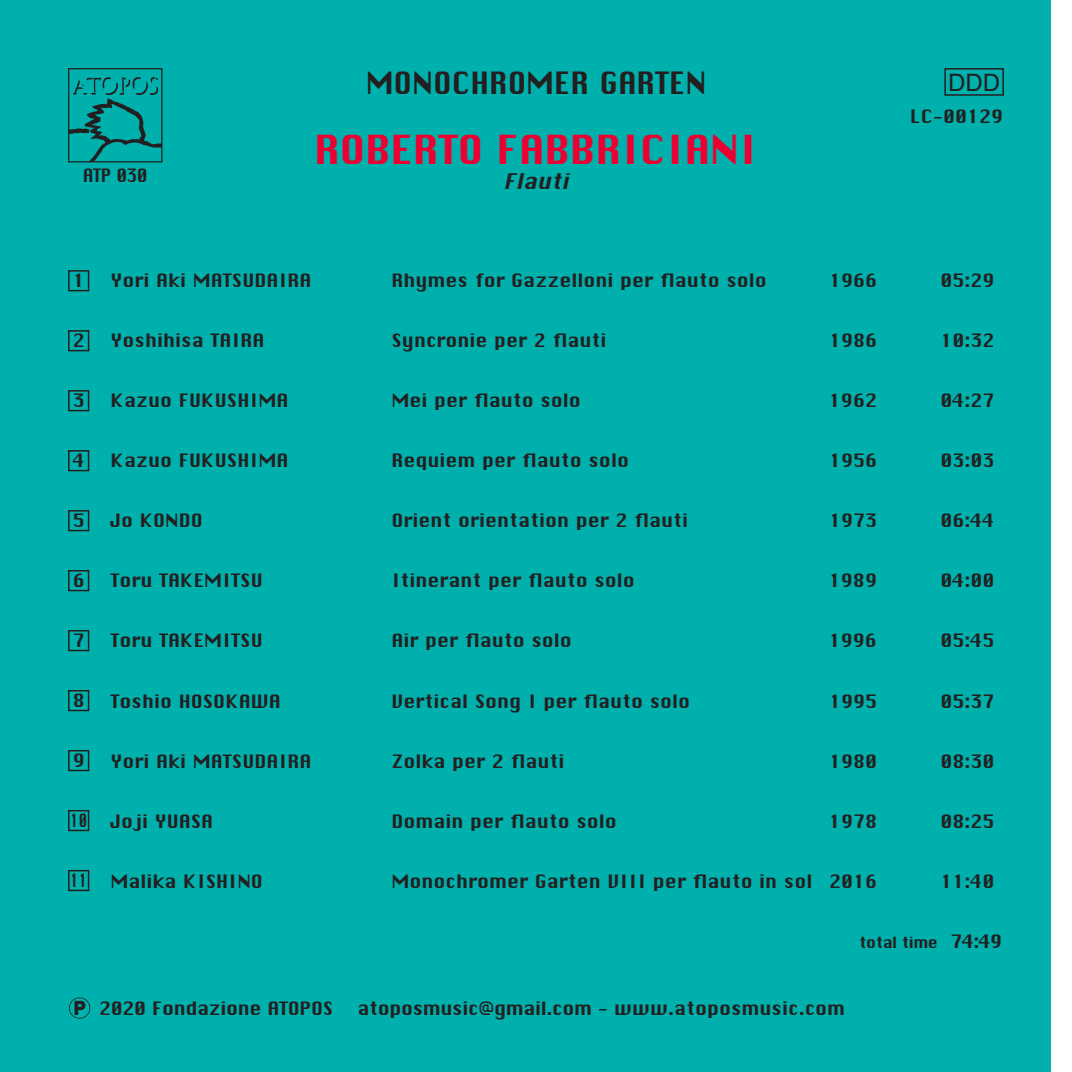
<style>
.page{position:relative;width:1072px;height:1072px;background:#fff}
.page>*{position:absolute;margin:0;border:0;box-sizing:border-box;transform-origin:0 0}
.t1{font:39px "Chicago";letter-spacing:-.015em;color:#eb0031}
.t2{font:30px "Chicago";color:#231f20;scale:.93 1}
.t3{font:24px "Helvetica";color:#231f20}
.t4{font:italic 21px "Chicago";color:#231f20}
.t5{font:18px "Chicago";color:#231f20}
.t6{font:18px "Chicago";letter-spacing:-.02em;color:#231f20}
.t7{font:18px "Chicago";color:#231f20;scale:.9 1}
.t8{font:18px "Chicago";color:#231f20;scale:.7 1}
.t9{font:15px "Chicago";letter-spacing:-.035em;color:#231f20}
.s1{font-size:18px}
.s2{font-family:"Helvetica";font-weight:700}
</style>
<div class="page">
<div style="left:0;top:0;width:1050px;height:1071px;background:#00b0ac"></div>
<div style="left:944px;top:68px;width:59px;height:28px;border:2px solid #231f20"></div>
<img style="left:70px;top:98px;width:90px;height:62px">
<div style="left:68px;top:68px;width:94px;height:94px;border:1px solid #231f20"></div>
<img style="left:74px;top:78px;width:83px;height:16px">
<div style="left:69px;top:997px;width:21px;height:21px;border:2px solid #231f20;border-radius:50%"></div>
<div style="left:68px;top:270px;width:21px;height:21px;border:2px solid #231f20"></div>
<div style="left:68px;top:330px;width:21px;height:21px;border:2px solid #231f20"></div>
<div style="left:68px;top:390px;width:21px;height:21px;border:2px solid #231f20"></div>
<div style="left:68px;top:450px;width:21px;height:21px;border:2px solid #231f20"></div>
<div style="left:68px;top:510px;width:21px;height:21px;border:2px solid #231f20"></div>
<div style="left:68px;top:570px;width:21px;height:21px;border:2px solid #231f20"></div>
<div style="left:68px;top:630px;width:21px;height:21px;border:2px solid #231f20"></div>
<div style="left:68px;top:690px;width:21px;height:21px;border:2px solid #231f20"></div>
<div style="left:68px;top:750px;width:21px;height:21px;border:2px solid #231f20"></div>
<div style="left:68px;top:810px;width:21px;height:21px;border:2px solid #231f20"></div>
<div style="left:68px;top:870px;width:21px;height:21px;border:2px solid #231f20"></div>
<p class="t7" style="left:83px;top:162px;width:74px">ATP 030</p>
<h2 class="t2" style="left:366px;top:60px;width:368px">MONOCHROMER GARTEN</h2>
<h1 class="t1" style="left:314px;top:120px;width:445px">ROBERTO FABBRICIANI</h1>
<p class="t4" style="left:503px;top:165px;width:74px">Flauti</p>
<h3 class="t3" style="left:948px;top:69px;width:53px">DDD</h3>
<p class="t5" style="left:910px;top:102px;width:95px">LC-00129</p>
<p class="t5" style="left:73px;top:267px;width:14px">1</p>
<p class="t5" style="left:111px;top:267px;width:202px">Yori Aki MATSUDAIRA</p>
<p class="t5" style="left:391px;top:267px;width:377px">Rhymes for Gazzelloni per flauto solo</p>
<p class="t5" style="left:829px;top:267px;width:50px">1966</p>
<p class="t5" style="left:940px;top:267px;width:56px">05:29</p>
<p class="t5" style="left:73px;top:327px;width:14px">2</p>
<p class="t5" style="left:111px;top:327px;width:155px">Yoshihisa TAIRA</p>
<p class="t5" style="left:391px;top:327px;width:216px">Syncronie per 2 flauti</p>
<p class="t5" style="left:829px;top:327px;width:50px">1986</p>
<p class="t5" style="left:940px;top:327px;width:56px">10:32</p>
<p class="t5" style="left:73px;top:387px;width:14px">3</p>
<p class="t5" style="left:111px;top:387px;width:179px">Kazuo FUKUSHIMA</p>
<p class="t5" style="left:391px;top:387px;width:191px">Mei per flauto solo</p>
<p class="t5" style="left:829px;top:387px;width:50px">1962</p>
<p class="t5" style="left:940px;top:387px;width:56px">04:27</p>
<p class="t5" style="left:73px;top:447px;width:14px">4</p>
<p class="t5" style="left:111px;top:447px;width:179px">Kazuo FUKUSHIMA</p>
<p class="t5" style="left:391px;top:447px;width:239px">Requiem per flauto solo</p>
<p class="t5" style="left:829px;top:447px;width:50px">1956</p>
<p class="t5" style="left:940px;top:447px;width:56px">03:03</p>
<p class="t5" style="left:73px;top:507px;width:14px">5</p>
<p class="t5" style="left:111px;top:507px;width:94px">Jo KONDO</p>
<p class="t5" style="left:391px;top:507px;width:298px">Orient orientation per 2 flauti</p>
<p class="t5" style="left:829px;top:507px;width:50px">1973</p>
<p class="t5" style="left:940px;top:507px;width:56px">06:44</p>
<p class="t5" style="left:73px;top:566px;width:14px">6</p>
<p class="t5" style="left:111px;top:567px;width:154px">Toru TAKEMITSU</p>
<p class="t5" style="left:391px;top:567px;width:245px">Itinerant per flauto solo</p>
<p class="t5" style="left:829px;top:567px;width:50px">1989</p>
<p class="t5" style="left:940px;top:567px;width:56px">04:00</p>
<p class="t5" style="left:73px;top:626px;width:14px">7</p>
<p class="t5" style="left:111px;top:627px;width:154px">Toru TAKEMITSU</p>
<p class="t5" style="left:391px;top:627px;width:182px">Air per flauto solo</p>
<p class="t5" style="left:829px;top:627px;width:50px">1996</p>
<p class="t5" style="left:940px;top:627px;width:56px">05:45</p>
<p class="t5" style="left:73px;top:686px;width:14px">8</p>
<p class="t5" style="left:111px;top:687px;width:172px">Toshio HOSOKAWA</p>
<p class="t5" style="left:391px;top:687px;width:300px">Vertical Song I per flauto solo</p>
<p class="t5" style="left:829px;top:687px;width:50px">1995</p>
<p class="t5" style="left:940px;top:687px;width:56px">05:37</p>
<p class="t5" style="left:73px;top:746px;width:14px">9</p>
<p class="t5" style="left:111px;top:747px;width:202px">Yori Aki MATSUDAIRA</p>
<p class="t5" style="left:391px;top:747px;width:174px">Zolka per 2 flauti</p>
<p class="t5" style="left:829px;top:747px;width:50px">1980</p>
<p class="t5" style="left:940px;top:747px;width:56px">08:30</p>
<p class="t8" style="left:70px;top:806px;width:26px">10</p>
<p class="t5" style="left:111px;top:807px;width:104px">Joji YUASA</p>
<p class="t5" style="left:391px;top:807px;width:227px">Domain per flauto solo</p>
<p class="t5" style="left:829px;top:807px;width:50px">1978</p>
<p class="t5" style="left:940px;top:807px;width:56px">08:25</p>
<p class="t8" style="left:70px;top:866px;width:26px">11</p>
<p class="t5" style="left:111px;top:867px;width:154px">Malika KISHINO</p>
<p class="t5" style="left:391px;top:867px;width:487px">Monochromer Garten VIII per flauto in sol 2016</p>
<p class="t5" style="left:940px;top:867px;width:56px">11:40</p>
<p class="t9" style="left:859px;top:930px;width:144px">total time <span class="s1">74:49</span></p>
<p class="t6" style="left:74px;top:994px;width:261px"><span class="s2">P</span> 2020 Fondazione ATOPOS</p>
<p class="t6" style="left:357px;top:994px;width:489px">atoposmusic@gmail.com - www.atoposmusic.com</p>
</div>
